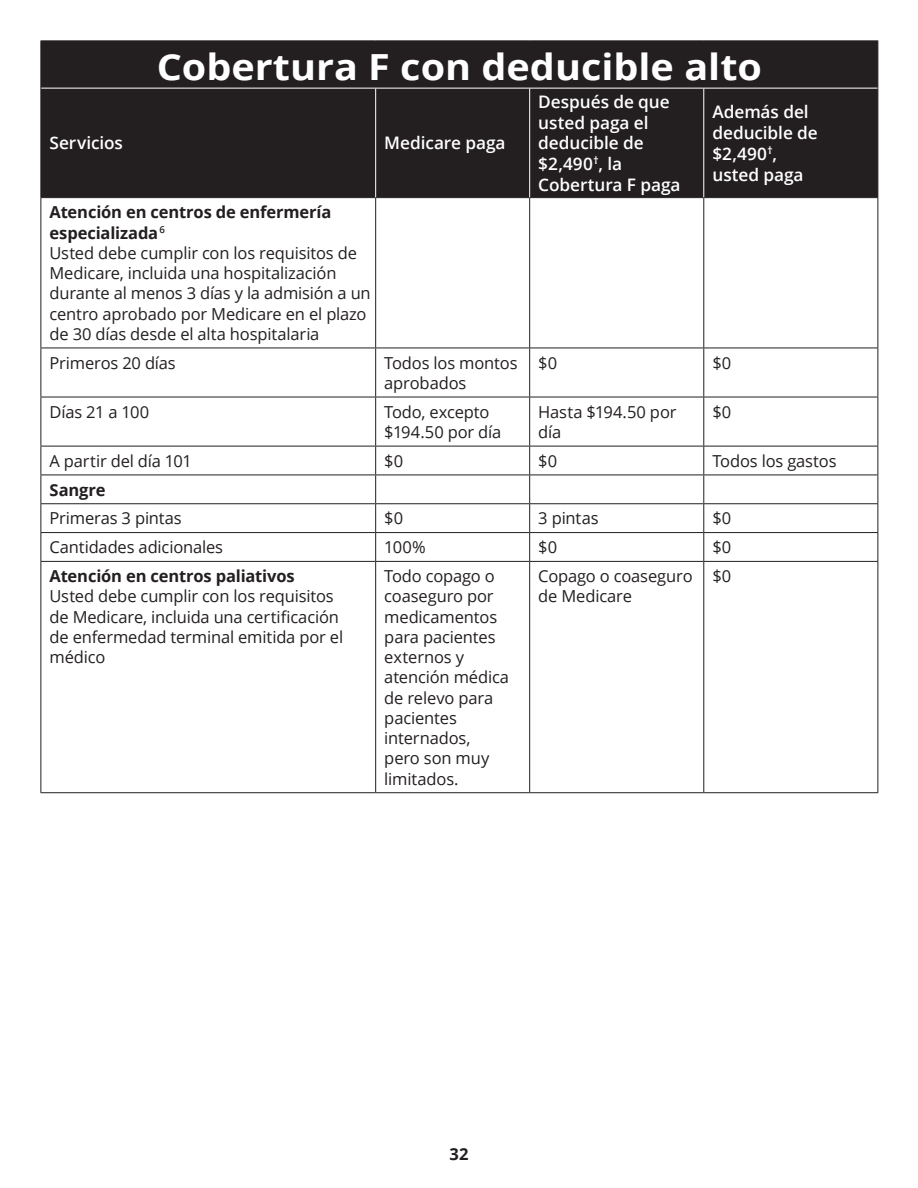
<style>
.page{position:relative;width:918px;height:1188px;background:#fff}
.page>*{position:absolute;margin:0;border:0;box-sizing:border-box;transform-origin:0 0}
.Plan_Chart_Header1{font:700 36px "Open Sans";color:#fff;scale:1.1 1}
.Plan_Chart_H3{font:600 17.25px/20.7px "Open Sans";letter-spacing:-.005em;color:#fff}
.Plan_chart_body{font:16.5px/20.2px "Open Sans";letter-spacing:-.01em;color:#231f20}
.Plan_chart_body-2{font:700 16.5px/20.2px "Open Sans";letter-spacing:-.01em;color:#231f20}
</style>
<div class="page">
<div style="left:41px;top:41px;width:837px;height:156px;background:#231f20"></div>
<svg style="left:41px;top:198px;width:837px;height:594px"></svg>
<hr style="left:878px;top:41px;width:1px;height:47px;background:#231f20">
<hr style="left:529px;top:198px;width:1px;height:150px;background:#231f20">
<hr style="left:703px;top:198px;width:1px;height:150px;background:#231f20">
<hr style="left:878px;top:198px;width:1px;height:150px;background:#231f20">
<hr style="left:40px;top:348px;width:336px;height:1px;background:#231f20">
<hr style="left:40px;top:348px;width:1px;height:49px;background:#231f20">
<hr style="left:376px;top:348px;width:154px;height:1px;background:#231f20">
<hr style="left:375px;top:348px;width:1px;height:49px;background:#231f20">
<hr style="left:530px;top:348px;width:174px;height:1px;background:#231f20">
<hr style="left:529px;top:348px;width:1px;height:49px;background:#231f20">
<hr style="left:704px;top:348px;width:174px;height:1px;background:#231f20">
<hr style="left:703px;top:348px;width:1px;height:49px;background:#231f20">
<hr style="left:878px;top:348px;width:1px;height:49px;background:#231f20">
<hr style="left:40px;top:397px;width:1px;height:49px;background:#231f20">
<hr style="left:375px;top:397px;width:1px;height:49px;background:#231f20">
<hr style="left:529px;top:397px;width:1px;height:49px;background:#231f20">
<hr style="left:703px;top:397px;width:1px;height:49px;background:#231f20">
<hr style="left:878px;top:397px;width:1px;height:49px;background:#231f20">
<hr style="left:40px;top:446px;width:336px;height:1px;background:#231f20">
<hr style="left:376px;top:446px;width:154px;height:1px;background:#231f20">
<hr style="left:530px;top:446px;width:174px;height:1px;background:#231f20">
<hr style="left:704px;top:446px;width:174px;height:1px;background:#231f20">
<hr style="left:40px;top:475px;width:336px;height:1px;background:#231f20">
<hr style="left:376px;top:475px;width:154px;height:1px;background:#231f20">
<hr style="left:530px;top:475px;width:174px;height:1px;background:#231f20">
<hr style="left:704px;top:475px;width:174px;height:1px;background:#231f20">
<hr style="left:40px;top:503px;width:336px;height:1px;background:#231f20">
<hr style="left:376px;top:503px;width:154px;height:1px;background:#231f20">
<hr style="left:530px;top:503px;width:174px;height:1px;background:#231f20">
<hr style="left:704px;top:503px;width:174px;height:1px;background:#231f20">
<hr style="left:40px;top:532px;width:336px;height:1px;background:#231f20">
<hr style="left:376px;top:532px;width:154px;height:1px;background:#231f20">
<hr style="left:530px;top:532px;width:174px;height:1px;background:#231f20">
<svg style="left:529px;top:446px;width:1px;height:115px"></svg>
<hr style="left:704px;top:532px;width:174px;height:1px;background:#231f20">
<svg style="left:703px;top:446px;width:1px;height:115px"></svg>
<svg style="left:878px;top:446px;width:1px;height:115px"></svg>
<hr style="left:40px;top:561px;width:336px;height:1px;background:#231f20">
<hr style="left:376px;top:561px;width:154px;height:1px;background:#231f20">
<hr style="left:530px;top:561px;width:174px;height:1px;background:#231f20">
<hr style="left:529px;top:562px;width:1px;height:230px;background:#231f20">
<hr style="left:704px;top:561px;width:174px;height:1px;background:#231f20">
<hr style="left:703px;top:562px;width:1px;height:230px;background:#231f20">
<hr style="left:878px;top:562px;width:1px;height:230px;background:#231f20">
<hr style="left:376px;top:792px;width:154px;height:1px;background:#231f20">
<hr style="left:530px;top:792px;width:174px;height:1px;background:#231f20">
<hr style="left:704px;top:792px;width:174px;height:1px;background:#231f20">
<hr style="left:40px;top:40px;width:336px;height:1px;background:#231f20">
<hr style="left:40px;top:41px;width:1px;height:47px;background:#231f20">
<hr style="left:376px;top:40px;width:154px;height:1px;background:#231f20">
<hr style="left:530px;top:40px;width:174px;height:1px;background:#231f20">
<hr style="left:704px;top:40px;width:174px;height:1px;background:#231f20">
<hr style="left:40px;top:198px;width:1px;height:150px;background:#231f20">
<hr style="left:375px;top:198px;width:1px;height:150px;background:#231f20">
<hr style="left:40px;top:88px;width:1px;height:109px;background:#231f20">
<hr style="left:878px;top:88px;width:1px;height:109px;background:#231f20">
<hr style="left:40px;top:197px;width:336px;height:1px;background:#231f20">
<hr style="left:376px;top:197px;width:154px;height:1px;background:#231f20">
<hr style="left:530px;top:197px;width:174px;height:1px;background:#231f20">
<hr style="left:704px;top:197px;width:174px;height:1px;background:#231f20">
<hr style="left:40px;top:397px;width:336px;height:1px;background:#231f20">
<hr style="left:376px;top:397px;width:154px;height:1px;background:#231f20">
<hr style="left:530px;top:397px;width:174px;height:1px;background:#231f20">
<hr style="left:704px;top:397px;width:174px;height:1px;background:#231f20">
<hr style="left:375px;top:89px;width:1px;height:108px;background:#fff">
<hr style="left:529px;top:89px;width:1px;height:108px;background:#fff">
<hr style="left:703px;top:89px;width:1px;height:108px;background:#fff">
<svg style="left:40px;top:446px;width:1px;height:115px"></svg>
<svg style="left:375px;top:446px;width:1px;height:115px"></svg>
<hr style="left:40px;top:562px;width:1px;height:230px;background:#231f20">
<hr style="left:375px;top:562px;width:1px;height:230px;background:#231f20">
<hr style="left:40px;top:792px;width:336px;height:1px;background:#231f20">
<hr style="left:41px;top:88px;width:335px;height:1px;background:#fff">
<hr style="left:376px;top:88px;width:154px;height:1px;background:#fff">
<hr style="left:530px;top:88px;width:174px;height:1px;background:#fff">
<hr style="left:704px;top:88px;width:174px;height:1px;background:#fff">
<p class="Plan_Chart_Header1" style="left:157px;top:41px;width:552px">Cobertura F con deducible alto</p>
<p class="Plan_Chart_H3" style="left:50px;top:133px;width:75px">Servicios</p>
<p class="Plan_Chart_H3" style="left:384px;top:133px;width:123px">Medicare paga</p>
<p class="Plan_Chart_H3" style="left:538px;top:91px;width:144px">Después de que usted paga el deducible de $2,490<sup>†</sup>, la<br>Cobertura F paga</p>
<p class="Plan_Chart_H3" style="left:712px;top:101px;width:107px">Además del deducible de $2,490<sup>†</sup>, usted paga</p>
<p class="Plan_chart_body-2" style="left:50px;top:202px;width:283px">Atención en centros de enfermería especializada<sup>6</sup></p>
<p class="Plan_chart_body" style="left:50px;top:242px;width:323px">Usted debe cumplir con los requisitos de Medicare, incluida una hospitalización durante al menos 3 días y la admisión a un centro aprobado por Medicare en el plazo de 30 días desde el alta hospitalaria</p>
<p class="Plan_chart_body" style="left:50px;top:352px;width:128px">Primeros 20 días</p>
<p class="Plan_chart_body" style="left:384px;top:352px;width:135px">Todos los montos aprobados</p>
<p class="Plan_chart_body" style="left:538px;top:352px;width:20px">$0</p>
<p class="Plan_chart_body" style="left:712px;top:352px;width:20px">$0</p>
<p class="Plan_chart_body" style="left:50px;top:401px;width:101px">Días 21 a 100</p>
<p class="Plan_chart_body" style="left:384px;top:401px;width:119px">Todo, excepto $194.50 por día</p>
<p class="Plan_chart_body" style="left:538px;top:401px;width:140px">Hasta $194.50 por día</p>
<p class="Plan_chart_body" style="left:712px;top:401px;width:20px">$0</p>
<p class="Plan_chart_body" style="left:50px;top:450px;width:144px">A partir del día 101</p>
<p class="Plan_chart_body" style="left:384px;top:450px;width:20px">$0</p>
<p class="Plan_chart_body" style="left:538px;top:450px;width:20px">$0</p>
<p class="Plan_chart_body" style="left:712px;top:450px;width:126px">Todos los gastos</p>
<p class="Plan_chart_body-2" style="left:50px;top:479px;width:57px">Sangre</p>
<p class="Plan_chart_body" style="left:50px;top:508px;width:134px">Primeras 3 pintas</p>
<p class="Plan_chart_body" style="left:384px;top:508px;width:20px">$0</p>
<p class="Plan_chart_body" style="left:538px;top:508px;width:62px">3 pintas</p>
<p class="Plan_chart_body" style="left:712px;top:508px;width:20px">$0</p>
<p class="Plan_chart_body" style="left:50px;top:537px;width:175px">Cantidades adicionales</p>
<p class="Plan_chart_body" style="left:384px;top:537px;width:43px">100%</p>
<p class="Plan_chart_body" style="left:538px;top:537px;width:20px">$0</p>
<p class="Plan_chart_body" style="left:712px;top:537px;width:20px">$0</p>
<p class="Plan_chart_body-2" style="left:50px;top:566px;width:247px">Atención en centros paliativos</p>
<p class="Plan_chart_body" style="left:50px;top:586px;width:295px">Usted debe cumplir con los requisitos de Medicare, incluida una certificación de enfermedad terminal emitida por el médico</p>
<p class="Plan_chart_body" style="left:384px;top:566px;width:126px">Todo copago o coaseguro por medicamentos para pacientes externos y atención médica de relevo para pacientes internados, pero son muy limitados.</p>
<p class="Plan_chart_body" style="left:538px;top:566px;width:156px">Copago o coaseguro de Medicare</p>
<p class="Plan_chart_body" style="left:712px;top:566px;width:20px">$0</p>
<p class="Plan_chart_body-2" style="left:450px;top:1144px;width:20px">32</p>
</div>
